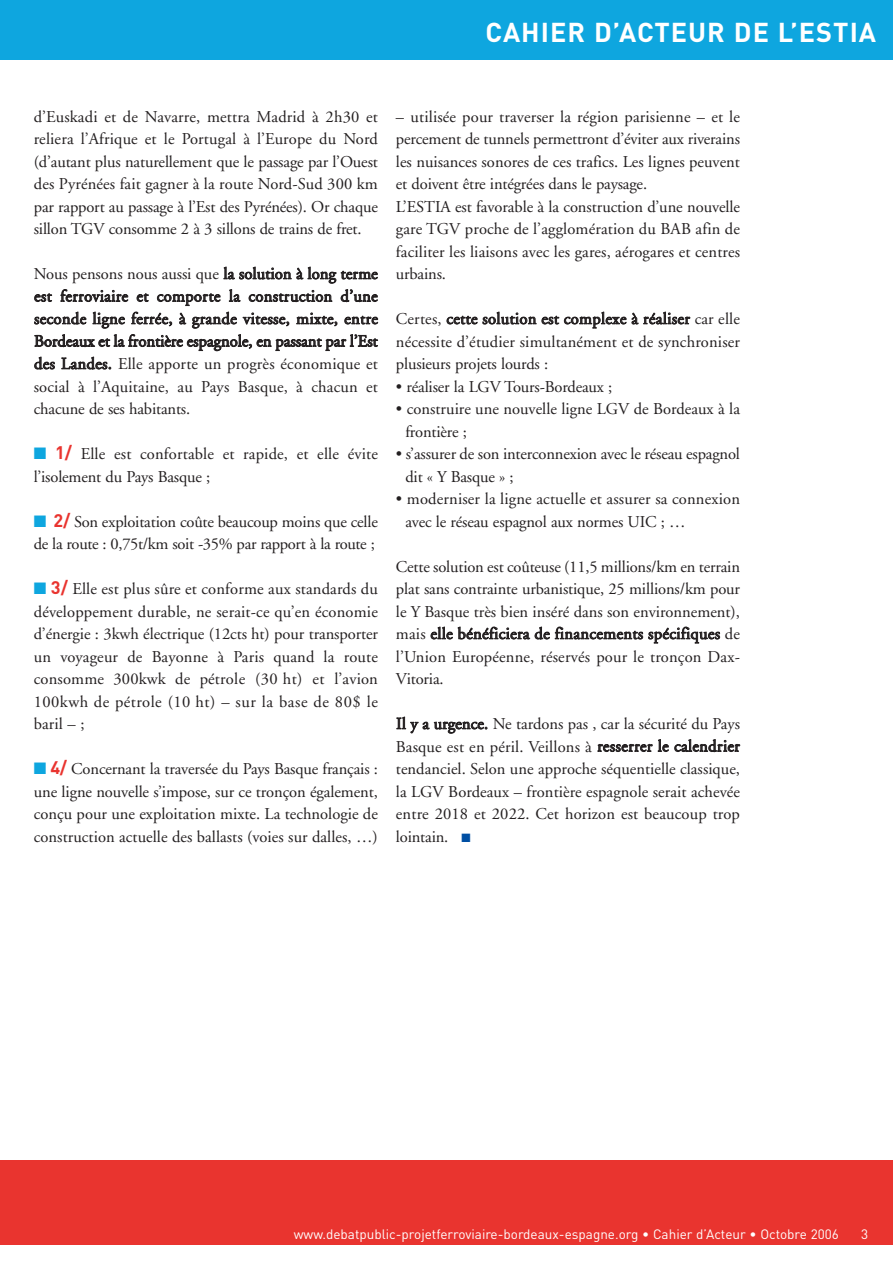
<style>
.page{position:relative;width:893px;height:1263px;background:#fff}
.page>*{position:absolute;margin:0;border:0;box-sizing:border-box;transform-origin:0 0}
.t1{font:700 27px "DIN";letter-spacing:.04em;color:#fff}
.t2{font:16.5px/22.5px "Adobe Garamond";color:#231f20;text-align:justify}
.t3{font:13.5px "DIN";color:#fff}
.s1{color:#0ea6df}
.s2{font-family:"DIN";font-weight:700;font-size:18px;color:#e9342f}
.s3{color:#004fa3}
</style>
<div class="page">
<div style="left:0;top:0;width:892px;height:60px;background:#0ea6df"></div>
<div style="left:0;top:1160px;width:892px;height:85px;background:#e9342f"></div>
<h1 class="t1" style="left:485px;top:22px;width:392px">CAHIER D’ACTEUR DE L’ESTIA</h1>
<p class="t2" style="left:34px;top:107px;width:345px">d’Euskadi et de Navarre, mettra Madrid à 2h30 et reliera l’Afrique et le Portugal à l’Europe du Nord (d’autant plus naturellement que le passage par l’Ouest des Pyrénées fait gagner à la route Nord-Sud 300 km par rapport au passage à l’Est des Pyrénées). Or chaque sillon TGV consomme 2 à 3 sillons de trains de fret.</p>
<p class="t2" style="left:34px;top:264px;width:345px">Nous pensons nous aussi que la solution à long terme est ferroviaire et comporte la construction d’une seconde ligne ferrée, à grande vitesse, mixte, entre Bordeaux et la frontière espagnole, en passant par l’Est des Landes. Elle apporte un progrès économique et social à l’Aquitaine, au Pays Basque, à chacun et chacune de ses habitants.</p>
<p class="t2" style="left:34px;top:444px;width:345px"><span class="s1">■</span> <span class="s2">1/</span> Elle est confortable et rapide, et elle évite l’isolement du Pays Basque ;</p>
<p class="t2" style="left:34px;top:512px;width:345px"><span class="s1">■</span> <span class="s2">2/</span> Son exploitation coûte beaucoup moins que celle de la route : 0,75t/km soit -35% par rapport à la route ;</p>
<p class="t2" style="left:34px;top:579px;width:345px"><span class="s1">■</span> <span class="s2">3/</span> Elle est plus sûre et conforme aux standards du développement durable, ne serait-ce qu’en économie d’énergie : 3kwh électrique (12cts ht) pour transporter un voyageur de Bayonne à Paris quand la route consomme 300kwk de pétrole (30 ht) et l’avion 100kwh de pétrole (10 ht) – sur la base de 80$ le baril – ;</p>
<p class="t2" style="left:34px;top:759px;width:345px"><span class="s1">■</span> <span class="s2">4/</span> Concernant la traversée du Pays Basque français : une ligne nouvelle s’impose, sur ce tronçon également, conçu pour une exploitation mixte. La technologie de construction actuelle des ballasts (voies sur dalles, …)</p>
<p class="t2" style="left:396px;top:107px;width:345px;text-align:left">– utilisée pour traverser la région parisienne – et le percement de tunnels permettront d’éviter aux riverains les nuisances sonores de ces trafics. Les lignes peuvent et doivent être intégrées dans le paysage.<br>L’ESTIA est favorable à la construction d’une nouvelle gare TGV proche de l’agglomération du BAB afin de faciliter les liaisons avec les gares, aérogares et centres urbains.</p>
<p class="t2" style="left:396px;top:309px;width:345px">Certes, cette solution est complexe à réaliser car elle nécessite d’étudier simultanément et de synchroniser plusieurs projets lourds :</p>
<p class="t2" style="left:396px;top:377px;width:218px">• réaliser la LGV Tours-Bordeaux ;</p>
<p class="t2" style="left:405px;top:399px;width:336px;text-indent:-9px">• construire une nouvelle ligne LGV de Bordeaux à la frontière ;</p>
<p class="t2" style="left:405px;top:444px;width:336px;text-indent:-9px">• s’assurer de son interconnexion avec le réseau espagnol dit « Y Basque » ;</p>
<p class="t2" style="left:405px;top:489px;width:336px;text-indent:-9px">• moderniser la ligne actuelle et assurer sa connexion avec le réseau espagnol aux normes UIC ; …</p>
<p class="t2" style="left:396px;top:557px;width:345px">Cette solution est coûteuse (11,5 millions/km en terrain plat sans contrainte urbanistique, 25 millions/km pour le Y Basque très bien inséré dans son environnement), mais elle bénéficiera de financements spécifiques de l’Union Européenne, réservés pour le tronçon Dax-Vitoria.</p>
<p class="t2" style="left:396px;top:714px;width:345px">Il y a urgence. Ne tardons pas , car la sécurité du Pays Basque est en péril. Veillons à resserrer le calendrier tendanciel. Selon une approche séquentielle classique, la LGV Bordeaux – frontière espagnole serait achevée entre 2018 et 2022. Cet horizon est beaucoup trop lointain. <span class="s3">■</span></p>
<p class="t3" style="left:294px;top:1230px;width:546px">www.debatpublic-projetferroviaire-bordeaux-espagne.org • Cahier d’Acteur • Octobre 2006</p>
<p class="t3" style="left:861px;top:1230px;width:9px">3</p>
</div>
